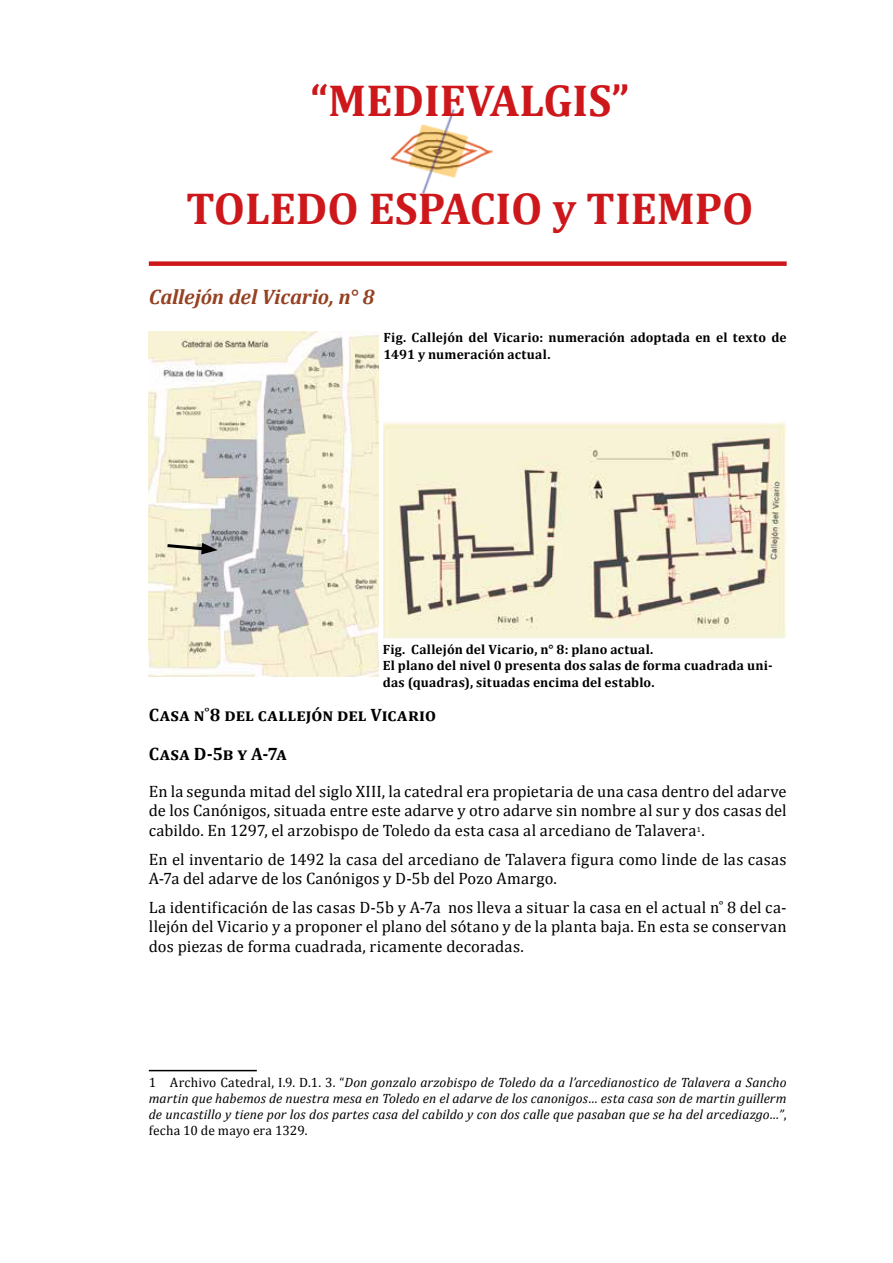
<style>
.page{position:relative;width:893px;height:1263px;background:#fff}
.page>*{position:absolute;margin:0;border:0;box-sizing:border-box;transform-origin:0 0}
.t1{font:700 45px "Cambria";color:#cd171a}
.t2{font:italic 700 21px "Cambria";letter-spacing:-.01em;color:#954122}
.t3{font:700 18px/38.5px "Cambria";letter-spacing:.03em;color:#000}
.t4{font:16.5px/19.8px "Cambria";letter-spacing:.005em;color:#000;text-align:justify}
.t5{font:italic 13.5px/16.2px "Cambria";letter-spacing:.005em;color:#000;text-align:justify}
.t6{font:700 13.5px/16.5px "Cambria";letter-spacing:.015em;color:#000}
.s1{font-style:normal}
</style>
<div class="page">
<img style="left:390px;top:109px;width:103px;height:86px">
<hr style="left:149px;top:1070px;width:108px;height:1px;background:#000">
<div style="left:149px;top:261px;width:638px;height:5px;background:#cd171a"></div>
<img style="left:149px;top:332px;width:229px;height:345px">
<img style="left:384px;top:421px;width:403px;height:218px">
<svg style="left:164px;top:542px;width:54px;height:12px"></svg>
<h1 class="t1" style="left:310px;top:69px;width:320px">“MEDIEVALGIS”</h1>
<h1 class="t1" style="left:186px;top:177px;width:569px">TOLEDO ESPACIO y TIEMPO</h1>
<p class="t2" style="left:149px;top:282px;width:227px">Callejón del Vicario, n° 8</p>
<p class="t6" style="left:384px;top:329px;width:405px">Fig. Callejón del Vicario: numeración adoptada en el texto de<br>1491 y numeración actual.</p>
<p class="t6" style="left:383px;top:641px;width:391px">Fig. Callejón del Vicario, n° 8: plano actual.<br>El plano del nivel 0 presenta dos salas de forma cuadrada uni&shy;das (quadras), situadas encima del establo.</p>
<p class="t3" style="left:149px;top:695px;width:289px">Casa n˚8 del callejón del Vicario<br>Casa D-5b y A-7a</p>
<p class="t4" style="left:149px;top:781px;width:639px">En la segunda mitad del siglo XIII, la catedral era propietaria de una casa dentro del adarve de los Canónigos, situada entre este adarve y otro adarve sin nombre al sur y dos casas del cabildo. En 1297, el arzobispo de Toledo da esta casa al arcediano de Talavera<sup>1</sup>.</p>
<p class="t4" style="left:149px;top:849px;width:639px">En el inventario de 1492 la casa del arcediano de Talavera figura como linde de las casas<br>A-7a del adarve de los Canónigos y D-5b del Pozo Amargo.</p>
<p class="t4" style="left:149px;top:897px;width:639px">La identificación de las casas D-5b y A-7a nos lleva a situar la casa en el actual n˚ 8 del ca&shy;llejón del Vicario y a proponer el plano del sótano y de la planta baja. En esta se conservan dos piezas de forma cuadrada, ricamente decoradas.</p>
<p class="t5" style="left:149px;top:1073px;width:639px"><span class="s1">1 Archivo Catedral, I.9. D.1. 3. “</span>Don gonzalo arzobispo de Toledo da a l’arcedianostico de Talavera a Sancho martin que habemos de nuestra mesa en Toledo en el adarve de los canonigos… esta casa son de martin guillerm de uncastillo y tiene por los dos partes casa del cabildo y con dos calle que pasaban que se ha del arcediazgo…”<span class="s1">, fecha 10 de mayo era 1329.</span></p>
</div>
